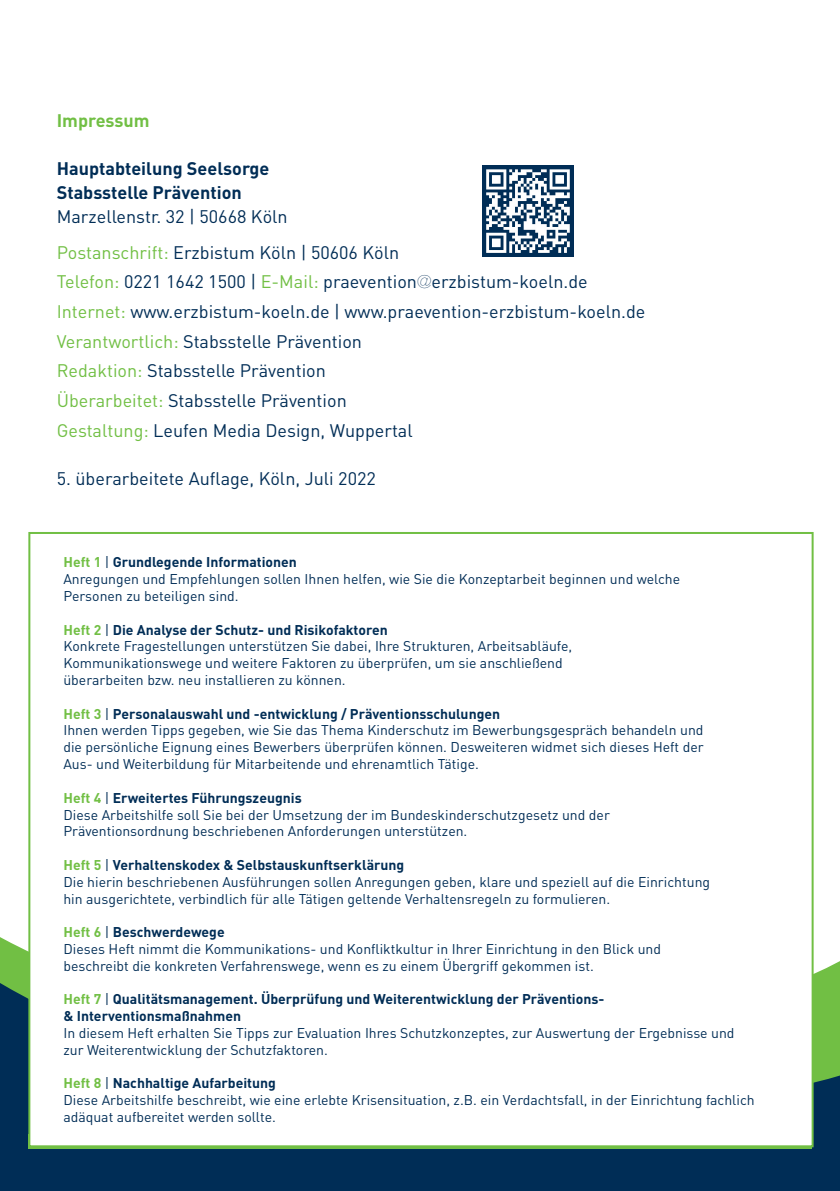
<style>
.page{position:relative;width:840px;height:1191px;background:#fff}
.page>*{position:absolute;margin:0;border:0;box-sizing:border-box;transform-origin:0 0}
.t1{font:18px/29.6px "DIN Pro";color:#002d56}
.t2{font:700 18px/24px "DIN Pro";color:#002d56}
.t3{font:700 18px "DIN Pro";color:#71bf44}
.t4{font:14px/16.8px "DIN Pro";color:#002d56}
.t5{font:700 14px/16.8px "DIN Pro";color:#002d56}
.s1{color:#71bf44}
.s2{font-family:"Helvetica Neue LT";font-weight:900;font-stretch:condensed}
.s3{font-weight:700;color:#71bf44}
.s4{font-weight:700}
.s5{font-weight:400}
</style>
<div class="page">
<div style="left:0;top:1162px;width:839px;height:29px;background:#002d56"></div>
<svg style="left:0;top:904px;width:839px;height:258px;background:#336364"></svg>
<div style="left:28px;top:1134px;width:783px;height:14px;background:#71bf44"></div>
<div style="left:29px;top:533px;width:783px;height:613px;background:#fff"></div>
<div style="left:482px;top:166px;width:91px;height:91px;background:#002d56"></div>
<img style="left:486px;top:169px;width:83px;height:84px">
<p class="t3" style="left:57px;top:108px;width:94px">Impressum</p>
<p class="t2" style="left:57px;top:156px;width:214px">Hauptabteilung Seelsorge<br>Stabsstelle Prävention</p>
<p class="t1" style="left:57px;top:198px;width:344px;line-height:35.4px">Marzellenstr. 32 | 50668 Köln<br><span class="s1">Postanschrift:</span> Erzbistum Köln | 50606 Köln</p>
<p class="t1" style="left:57px;top:266px;width:590px"><span class="s1">Telefon:</span> 0221 1642 1500 | <span class="s1">E-Mail:</span> praevention<span class="s2">@</span>erzbistum-koeln.de <span class="s1">Internet:</span> www.erzbistum-koeln.de | www.praevention-erzbistum-koeln.de <span class="s1">Verantwortlich:</span> Stabsstelle Prävention<br><span class="s1">Redaktion:</span> Stabsstelle Prävention<br><span class="s1">Überarbeitet:</span> Stabsstelle Prävention<br><span class="s1">Gestaltung:</span> Leufen Media Design, Wuppertal</p>
<p class="t1" style="left:57px;top:462px;width:320px">5. überarbeitete Auflage, Köln, Juli 2022</p>
<p class="t4" style="left:63px;top:553px;width:618px"><span class="s3">Heft 1</span> | <span class="s4">Grundlegende Informationen<br></span>Anregungen und Empfehlungen sollen Ihnen helfen, wie Sie die Konzeptarbeit beginnen und welche<br>Personen zu beteiligen sind.</p>
<p class="t4" style="left:63px;top:620px;width:510px"><span class="s3">Heft 2</span> | <span class="s4">Die Analyse der Schutz- und Risikofaktoren<br></span>Konkrete Fragestellungen unterstützen Sie dabei, Ihre Strukturen, Arbeitsabläufe, Kommunikationswege und weitere Faktoren zu überprüfen, um sie anschließend überarbeiten bzw. neu installieren zu können.</p>
<p class="t4" style="left:63px;top:704px;width:641px"><span class="s3">Heft 3</span> | <span class="s4">Personalauswahl und -entwicklung / Präventionsschulungen<br></span>Ihnen werden Tipps gegeben, wie Sie das Thema Kinderschutz im Bewerbungsgespräch behandeln und die persönliche Eignung eines Bewerbers überprüfen können. Desweiteren widmet sich dieses Heft der Aus- und Weiterbildung für Mitarbeitende und ehrenamtlich Tätige.</p>
<p class="t4" style="left:63px;top:788px;width:547px"><span class="s3">Heft 4</span> | <span class="s4">Erweitertes Führungszeugnis<br></span>Diese Arbeitshilfe soll Sie bei der Umsetzung der im Bundeskinderschutzgesetz und der<br>Präventionsordnung beschriebenen Anforderungen unterstützen.</p>
<p class="t4" style="left:63px;top:856px;width:647px"><span class="s3">Heft 5</span> | <span class="s4">Verhaltenskodex &amp; Selbstauskunftserklärung<br></span>Die hierin beschriebenen Ausführungen sollen Anregungen geben, klare und speziell auf die Einrichtung hin ausgerichtete, verbindlich für alle Tätigen geltende Verhaltensregeln zu formulieren.</p>
<p class="t4" style="left:63px;top:923px;width:598px"><span class="s3">Heft 6</span> | <span class="s4">Beschwerdewege<br></span>Dieses Heft nimmt die Kommunikations- und Konfliktkultur in Ihrer Einrichtung in den Blick und beschreibt die konkreten Verfahrenswege, wenn es zu einem Übergriff gekommen ist.</p>
<p class="t5" style="left:63px;top:990px;width:542px"><span class="s1">Heft 7</span> <span class="s5">|</span> Qualitätsmanagement. Überprüfung und Weiterentwicklung der Präventions-&amp; Interventionsmaßnahmen</p>
<p class="t4" style="left:63px;top:1024px;width:672px">In diesem Heft erhalten Sie Tipps zur Evaluation Ihres Schutzkonzeptes, zur Auswertung der Ergebnisse und zur Weiterentwicklung der Schutzfaktoren.</p>
<p class="t4" style="left:63px;top:1074px;width:692px"><span class="s3">Heft 8</span> | <span class="s4">Nachhaltige Aufarbeitung<br></span>Diese Arbeitshilfe beschreibt, wie eine erlebte Krisensituation, z.B. ein Verdachtsfall, in der Einrichtung fachlich adäquat aufbereitet werden sollte.</p>
</div>
